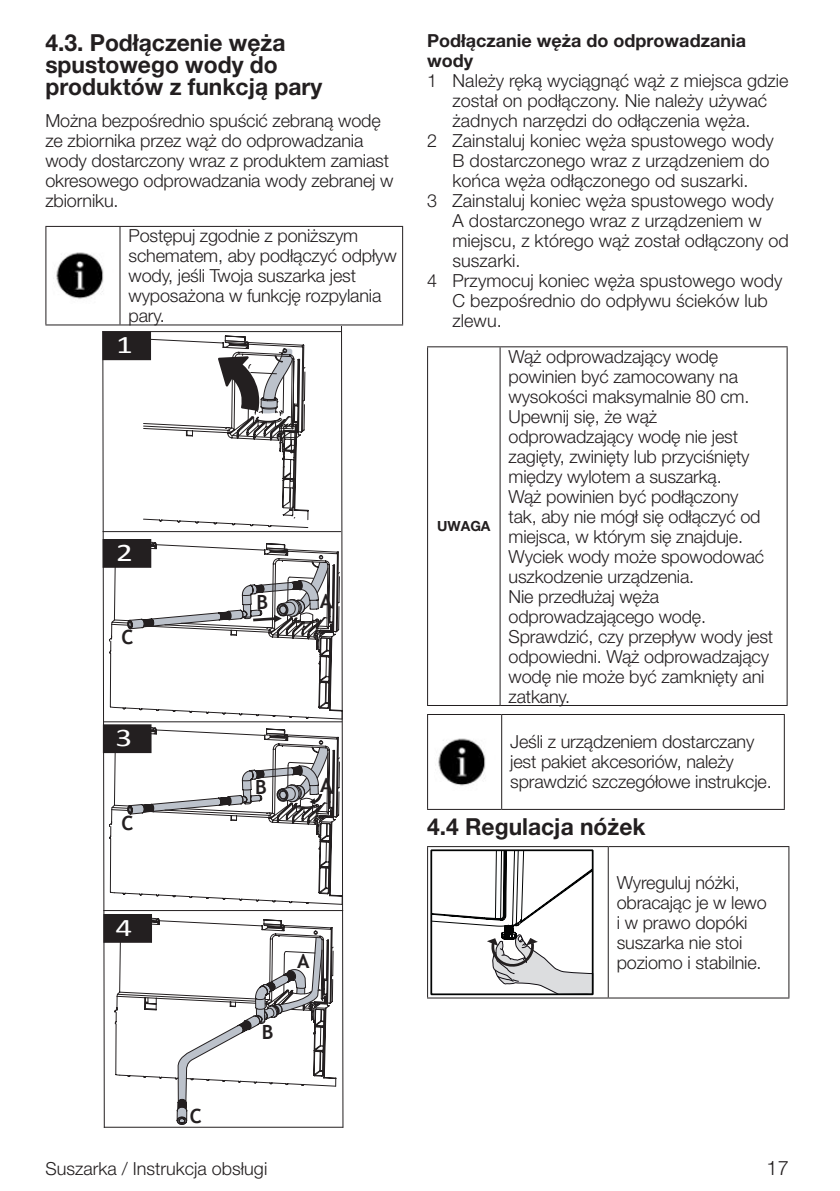
<style>
.page{position:relative;width:840px;height:1191px;background:#fff}
.page>*{position:absolute;margin:0;border:0;box-sizing:border-box;transform-origin:0 0}
.t1{font:25.4px "Calibri";color:#fff;scale:1.3 1}
.Konu_Baslik{font:700 23.6px/22px "Helvetica Neue LT Pro";color:#231f20}
.t2{font:300 20px "Helvetica Neue LT Pro";color:#231f20}
.t3{font:700 19.6px "Trebuchet MS";color:#231f20}
.Normal_Yazi_Uyari_2{font:300 18px/20px "Helvetica Neue LT Pro";letter-spacing:-.01em;color:#241f21}
.Girintili_Yazi__9pt{font:300 18px/20px "Helvetica Neue LT Pro";color:#231f20}
.Normal_Yazi_Uyari_2-2{font:300 18px/20px "Helvetica Neue LT Pro";letter-spacing:-.01em;color:#231f20}
.Normal_Yazi{font:300 18px/20px "Helvetica Neue LT Pro";letter-spacing:-.01em;color:#231f20}
.Normal_Yazi_Bold__10{font:700 18px/20px "Helvetica Neue LT Pro";color:#231f20}
.t4{font:700 14px "Helvetica Neue LT Pro";color:#231f20}
</style>
<div class="page">
<hr style="left:45px;top:226px;width:75px;height:1px;background:#231f20">
<hr style="left:45px;top:227px;width:1px;height:97px;background:#231f20">
<hr style="left:120px;top:226px;width:283px;height:1px;background:#231f20">
<hr style="left:119px;top:227px;width:1px;height:97px;background:#231f20">
<hr style="left:402px;top:227px;width:1px;height:97px;background:#231f20">
<hr style="left:45px;top:324px;width:75px;height:1px;background:#231f20">
<hr style="left:120px;top:324px;width:283px;height:1px;background:#231f20">
<img style="left:56px;top:252px;width:48px;height:47px">
<svg style="left:102px;top:327px;width:241px;height:800px"></svg>
<hr style="left:427px;top:346px;width:73px;height:1px;background:#231f20">
<hr style="left:427px;top:347px;width:1px;height:358px;background:#231f20">
<hr style="left:500px;top:346px;width:287px;height:1px;background:#231f20">
<hr style="left:499px;top:347px;width:1px;height:358px;background:#231f20">
<hr style="left:786px;top:347px;width:1px;height:358px;background:#231f20">
<hr style="left:427px;top:705px;width:73px;height:1px;background:#231f20">
<hr style="left:500px;top:705px;width:287px;height:1px;background:#231f20">
<hr style="left:427px;top:714px;width:74px;height:1px;background:#231f20">
<hr style="left:427px;top:715px;width:1px;height:94px;background:#231f20">
<hr style="left:501px;top:714px;width:283px;height:1px;background:#231f20">
<hr style="left:501px;top:715px;width:1px;height:94px;background:#231f20">
<hr style="left:783px;top:715px;width:1px;height:94px;background:#231f20">
<hr style="left:427px;top:809px;width:74px;height:1px;background:#231f20">
<hr style="left:501px;top:809px;width:283px;height:1px;background:#231f20">
<img style="left:438px;top:738px;width:48px;height:48px">
<hr style="left:427px;top:846px;width:181px;height:1px;background:#231f20">
<hr style="left:427px;top:847px;width:1px;height:150px;background:#231f20">
<hr style="left:608px;top:846px;width:181px;height:1px;background:#231f20">
<hr style="left:607px;top:847px;width:1px;height:150px;background:#231f20">
<hr style="left:788px;top:847px;width:1px;height:150px;background:#231f20">
<hr style="left:427px;top:997px;width:181px;height:1px;background:#231f20">
<hr style="left:608px;top:997px;width:181px;height:1px;background:#231f20">
<svg style="left:430px;top:850px;width:163px;height:145px"></svg>
<p class="Konu_Baslik" style="left:45px;top:31px;width:278px">4.3. Podłączenie węża spustowego wody do produktów z funkcją pary</p>
<p class="Normal_Yazi" style="left:45px;top:110px;width:349px">Można bezpośrednio spuścić zebraną wodę ze zbiornika przez wąż do odprowadzania wody dostarczony wraz z produktem zamiast okresowego odprowadzania wody zebranej w zbiorniku.</p>
<p class="Normal_Yazi_Uyari_2-2" style="left:128px;top:225px;width:270px">Postępuj zgodnie z poniższym schematem, aby podłączyć odpływ wody, jeśli Twoja suszarka jest wyposażona w funkcję rozpylania pary.</p>
<p class="t1" style="left:116px;top:328px;width:14px">1</p>
<p class="t1" style="left:116px;top:536px;width:14px">2</p>
<p class="t3" style="left:121px;top:625px;width:13px">C</p>
<p class="t1" style="left:115px;top:721px;width:14px">3</p>
<p class="t3" style="left:121px;top:810px;width:13px">C</p>
<p class="t1" style="left:115px;top:911px;width:14px">4</p>
<p class="t3" style="left:256px;top:589px;width:13px">B</p>
<p class="t3" style="left:319px;top:589px;width:14px">A</p>
<p class="t3" style="left:255px;top:775px;width:13px">B</p>
<p class="t3" style="left:320px;top:772px;width:14px">A</p>
<p class="t3" style="left:190px;top:1103px;width:13px">C</p>
<p class="t3" style="left:262px;top:1019px;width:13px">B</p>
<p class="t3" style="left:297px;top:949px;width:14px">A</p>
<p class="Normal_Yazi_Bold__10" style="left:427px;top:30px;width:320px">Podłączanie węża do odprowadzania wody</p>
<p class="Girintili_Yazi__9pt" style="left:452px;top:70px;width:337px;text-indent:-26px">1 Należy ręką wyciągnąć wąż z miejsca gdzie został on podłączony. Nie należy używać żadnych narzędzi do odłączenia węża.</p>
<p class="Girintili_Yazi__9pt" style="left:452px;top:130px;width:322px;text-indent:-26px">2 Zainstaluj koniec węża spustowego wody<br>B dostarczonego wraz z urządzeniem do końca węża odłączonego od suszarki.</p>
<p class="Girintili_Yazi__9pt" style="left:452px;top:190px;width:337px;text-indent:-26px">3 Zainstaluj koniec węża spustowego wody<br>A dostarczonego wraz z urządzeniem w miejscu, z którego wąż został odłączony od suszarki.</p>
<p class="Girintili_Yazi__9pt" style="left:452px;top:270px;width:331px;text-indent:-26px">4 Przymocuj koniec węża spustowego wody<br>C bezpośrednio do odpływu ścieków lub zlewu.</p>
<p class="Normal_Yazi_Uyari_2" style="left:508px;top:346px;width:242px">Wąż odprowadzający wodę powinien być zamocowany na wysokości maksymalnie 80 cm.</p>
<p class="Normal_Yazi_Uyari_2" style="left:508px;top:406px;width:242px">Upewnij się, że wąż odprowadzający wodę nie jest zagięty, zwinięty lub przyciśnięty między wylotem a suszarką.</p>
<p class="Normal_Yazi_Uyari_2" style="left:508px;top:486px;width:257px">Wąż powinien być podłączony tak, aby nie mógł się odłączyć od miejsca, w którym się znajduje.<br>Wyciek wody może spowodować uszkodzenie urządzenia.</p>
<p class="Normal_Yazi_Uyari_2" style="left:508px;top:586px;width:199px">Nie przedłużaj węża odprowadzającego wodę.</p>
<p class="Normal_Yazi_Uyari_2" style="left:508px;top:626px;width:266px">Sprawdzić, czy przepływ wody jest odpowiedni. Wąż odprowadzający wodę nie może być zamknięty ani zatkany.</p>
<p class="Normal_Yazi_Uyari_2-2" style="left:510px;top:731px;width:263px">Jeśli z urządzeniem dostarczany jest pakiet akcesoriów, należy sprawdzić szczegółowe instrukcje.</p>
<p class="Konu_Baslik" style="left:427px;top:815px;width:220px">4.4 Regulacja nóżek</p>
<p class="Normal_Yazi_Uyari_2-2" style="left:616px;top:872px;width:151px">Wyreguluj nóżki, obracając je w lewo i w prawo dopóki suszarka nie stoi poziomo i stabilnie.</p>
<p class="t4" style="left:437px;top:517px;width:55px">UWAGA</p>
<p class="Normal_Yazi" style="left:45px;top:1158px;width:223px">Suszarka / Instrukcja obsługi</p>
<p class="t2" style="left:766px;top:1156px;width:24px">17</p>
</div>
